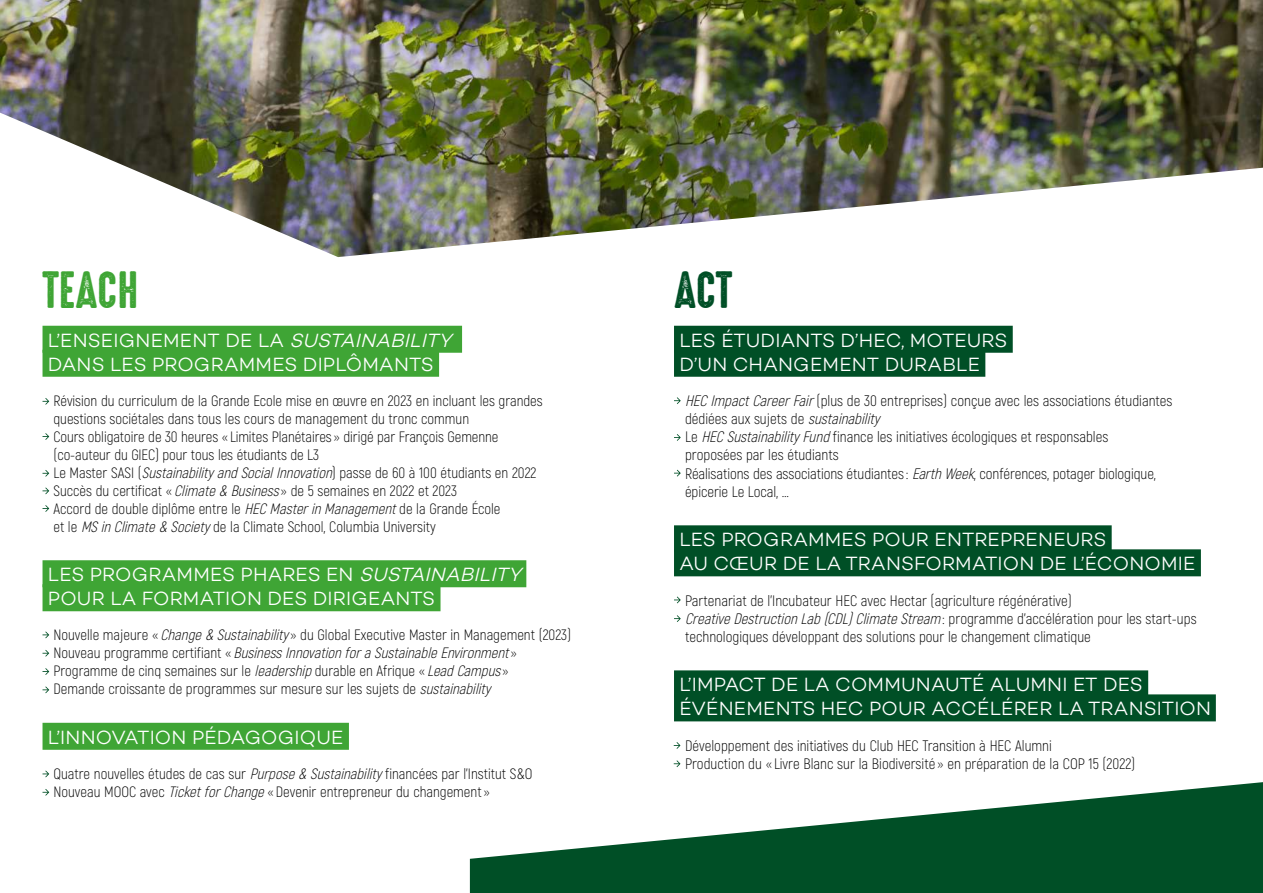
<style>
.page{position:relative;width:1263px;height:893px;background:#fff}
.page>*{position:absolute;margin:0;border:0;box-sizing:border-box;transform-origin:0 0}
.t1{font:47.1px "High Voltage Rough";letter-spacing:-.01em;color:#3fa535}
.t2{font:47.1px "High Voltage Rough";color:#004f26}
.t3{font:300 19.5px/24px "Campton";letter-spacing:.01em;color:#fff}
.t4{font:300 15.15px/18.1px "Akrobat";color:#000}
.t5{font:300 15px/18px "Akrobat";color:#000}
.s1{font-style:italic}
</style>
<div class="page">
<div style="left:43px;top:326px;width:419px;height:27px;background:#3fa535"></div>
<div style="left:43px;top:350px;width:396px;height:27px;background:#3fa535"></div>
<div style="left:43px;top:560px;width:483px;height:27px;background:#3fa535"></div>
<div style="left:43px;top:584px;width:397px;height:27px;background:#3fa535"></div>
<div style="left:43px;top:723px;width:306px;height:27px;background:#3fa535"></div>
<div style="left:674px;top:326px;width:339px;height:27px;background:#004f26"></div>
<div style="left:674px;top:350px;width:311px;height:27px;background:#004f26"></div>
<div style="left:674px;top:525px;width:438px;height:27px;background:#004f26"></div>
<div style="left:674px;top:549px;width:527px;height:27px;background:#004f26"></div>
<div style="left:674px;top:670px;width:474px;height:27px;background:#004f26"></div>
<div style="left:674px;top:694px;width:542px;height:27px;background:#004f26"></div>
<img style="left:0;top:0;width:1263px;height:257px">
<svg style="left:470px;top:782px;width:793px;height:111px;fill:#004f26"></svg>
<svg style="left:43px;top:433px;width:6px;height:7px"></svg>
<svg style="left:674px;top:397px;width:7px;height:7px"></svg>
<svg style="left:43px;top:631px;width:6px;height:7px"></svg>
<svg style="left:43px;top:398px;width:6px;height:7px"></svg>
<svg style="left:43px;top:470px;width:6px;height:7px"></svg>
<svg style="left:674px;top:434px;width:7px;height:7px"></svg>
<svg style="left:674px;top:596px;width:7px;height:7px"></svg>
<svg style="left:43px;top:650px;width:6px;height:7px"></svg>
<svg style="left:43px;top:487px;width:6px;height:7px"></svg>
<svg style="left:674px;top:470px;width:7px;height:7px"></svg>
<svg style="left:674px;top:615px;width:7px;height:7px"></svg>
<svg style="left:43px;top:668px;width:6px;height:7px"></svg>
<svg style="left:43px;top:770px;width:6px;height:7px"></svg>
<svg style="left:43px;top:505px;width:6px;height:7px"></svg>
<svg style="left:43px;top:686px;width:6px;height:7px"></svg>
<svg style="left:43px;top:789px;width:6px;height:7px"></svg>
<svg style="left:674px;top:742px;width:6px;height:7px"></svg>
<svg style="left:674px;top:760px;width:6px;height:7px"></svg>
<h1 class="t1" style="left:43px;top:264px;width:97px">TEACH</h1>
<h2 class="t3" style="left:48px;top:328px;width:410px">L’ENSEIGNEMENT DE LA <span class="s1">SUSTAINABILITY<br></span>DANS LES PROGRAMMES DIPLÔMANTS</h2>
<p class="t5" style="left:53px;top:391px;width:491px">Révision du curriculum de la Grande Ecole mise en œuvre en 2023 en incluant les grandes questions sociétales dans tous les cours de management du tronc commun<br>Cours obligatoire de 30 heures « Limites Planétaires » dirigé par François Gemenne (co-auteur du GIEC) pour tous les étudiants de L3<br>Le Master SASI (<span class="s1">SustainabilityandSocialInnovation</span>) passe de 60 à 100 étudiants en 2022<br>Succès du certificat « <span class="s1">Climate&amp; Business</span>» de 5 semaines en 2022 et 2023<br>Accord de double diplôme entre le <span class="s1">HECMasterinManagement</span>de la Grande École<br>et le <span class="s1">MSinClimate&amp; Society</span>de la Climate School, Columbia University</p>
<h2 class="t3" style="left:48px;top:562px;width:480px">LES PROGRAMMES PHARES EN <span class="s1">SUSTAINABILITY<br></span>POUR LA FORMATION DES DIRIGEANTS</h2>
<p class="t5" style="left:53px;top:626px;width:519px">Nouvelle majeure « <span class="s1">Change&amp; Sustainability</span>» du Global Executive Master in Management (2023)<br>N o u v e a u p r o g r a m m e c e r t i f i a n t « <span class="s1">BusinessInnovationforaSustainableEnvironment</span> » Programme de cinq semaines sur le <span class="s1">leadership</span>durable en Afrique « <span class="s1">LeadCampus</span>»<br>Demande croissante de programmes sur mesure sur les sujets de <span class="s1">sustainability</span></p>
<h2 class="t3" style="left:48px;top:725px;width:297px">L’INNOVATION PÉDAGOGIQUE</h2>
<p class="t5" style="left:53px;top:764px;width:481px">Quatre nouvelles études de cas sur <span class="s1">Purpose&amp; Sustainability</span>financées par l’Institut S&amp;O<br>Nouveau MOOC avec <span class="s1">TicketforChange</span>« Devenir entrepreneur du changement »</p>
<h1 class="t2" style="left:674px;top:264px;width:60px">ACT</h1>
<h2 class="t3" style="left:679px;top:328px;width:329px">LES ÉTUDIANTS D’HEC, MOTEURS<br>D’UN CHANGEMENT DURABLE</h2>
<p class="t4" style="left:685px;top:391px;width:489px"><span class="s1">HECImpactCareerFair</span>(plus de 30 entreprises) conçue avec les associations étudiantes dédiées aux sujets de <span class="s1">sustainability<br></span>Le <span class="s1">HECSustainabilityFund</span>finance les initiatives écologiques et responsables<br>proposées par les étudiants<br>Réalisations des associations étudiantes: <span class="s1">EarthWeek</span>, conférences, potager biologique, épicerie Le Local, …</p>
<h2 class="t3" style="left:679px;top:527px;width:518px">LES PROGRAMMES POUR ENTREPRENEURS<br>AU CŒUR DE LA TRANSFORMATION DE L’ÉCONOMIE</h2>
<p class="t4" style="left:685px;top:591px;width:513px">Partenariat de l’Incubateur HEC avec Hectar (agriculture régénérative)<br><span class="s1">CreativeDestructionLab(CDL)ClimateStream</span>: programme d’accélération pour les start-ups technologiques développant des solutions pour le changement climatique</p>
<h2 class="t3" style="left:679px;top:672px;width:533px">L’IMPACT DE LA COMMUNAUTÉ ALUMNI ET DES<br>ÉVÉNEMENTS HEC POUR ACCÉLÉRER LA TRANSITION</h2>
<p class="t4" style="left:685px;top:736px;width:452px">Développement des initiatives du Club HEC Transition à HEC Alumni<br>Production du « Livre Blanc sur la Biodiversité » en préparation de la COP 15 (2022)</p>
</div>
